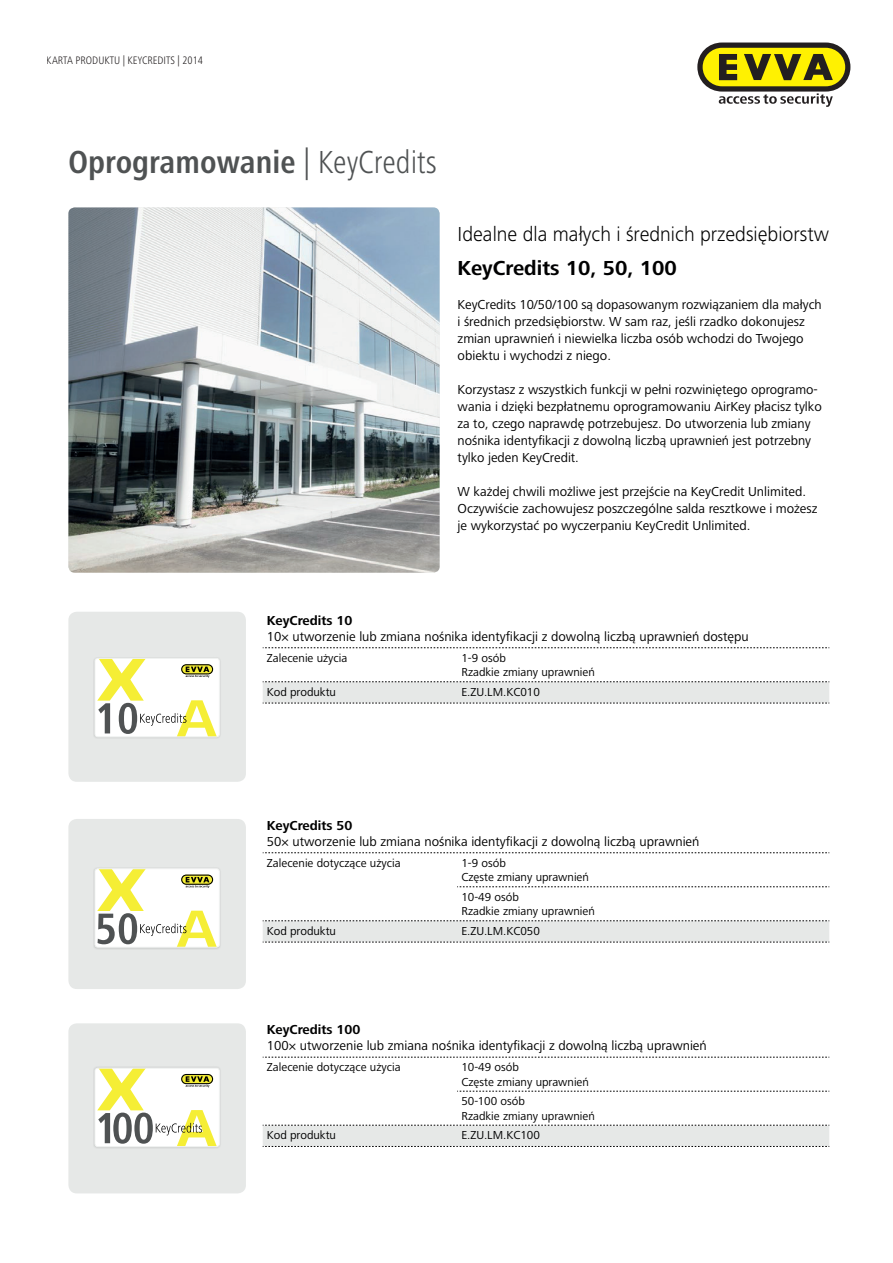
<style>
.page{position:relative;width:893px;height:1263px;background:#fff}
.page>*{position:absolute;margin:0;border:0;box-sizing:border-box;transform-origin:0 0}
.t1{font:700 condensed 33px "Frutiger Next LTCE";color:#4f5253}
.t2{font:300 21px "Frutiger Next LTCE";color:#000001}
.t3{font:700 21px "Frutiger Next LTCE";color:#000001}
.t4{font:13.5px/17px "Frutiger Next LTCE";color:#000001}
.t5{font:700 13.5px "Frutiger Next LTCE";color:#000001}
.t6{font:12px/14.4px "Frutiger Next LTCE";color:#000001}
.t7{font:300 condensed 11.25px "Frutiger Next LTCE";color:#231f20}
.s1{font-weight:300}
</style>
<div class="page">
<div style="left:68px;top:612px;width:178px;height:170px;background:#e6e8e7;border-radius:9px"></div>
<div style="left:68px;top:819px;width:178px;height:170px;background:#e6e8e7;border-radius:9px"></div>
<div style="left:68px;top:1023px;width:178px;height:170px;background:#e6e8e7;border-radius:9px"></div>
<div style="left:93px;top:656px;width:129px;height:83px;background:#000001;opacity:.2"></div>
<svg style="left:97px;top:660px;width:120px;height:75px"></svg>
<div style="left:95px;top:658px;width:124px;height:79px;border:1px solid #f1f3f2;border-radius:3px"></div>
<div style="left:93px;top:866px;width:129px;height:83px;background:#000001;opacity:.2"></div>
<svg style="left:97px;top:871px;width:120px;height:74px"></svg>
<div style="left:95px;top:869px;width:124px;height:78px;border:1px solid #f1f3f2;border-radius:3px"></div>
<div style="left:93px;top:1066px;width:129px;height:83px;background:#000001;opacity:.2"></div>
<svg style="left:97px;top:1070px;width:120px;height:75px"></svg>
<div style="left:95px;top:1068px;width:124px;height:79px;border:1px solid #f1f3f2;border-radius:3px"></div>
<img style="left:68px;top:207px;width:372px;height:366px">
<svg style="left:263px;top:1057px;width:566px;height:1px"></svg>
<svg style="left:457px;top:1091px;width:372px;height:1px"></svg>
<svg style="left:263px;top:1125px;width:566px;height:22px"></svg>
<svg style="left:263px;top:852px;width:566px;height:1px"></svg>
<svg style="left:457px;top:886px;width:372px;height:1px"></svg>
<svg style="left:263px;top:920px;width:566px;height:23px"></svg>
<svg style="left:263px;top:647px;width:566px;height:1px"></svg>
<svg style="left:263px;top:681px;width:566px;height:23px"></svg>
<svg style="left:697px;top:43px;width:153px;height:64px"></svg>
<p class="t7" style="left:47px;top:54px;width:158px">KARTA PRODUKTU | KEYCREDITS | 2014</p>
<h1 class="t1" style="left:68px;top:143px;width:370px">Oprogramowanie <span class="s1">| KeyCredits</span></h1>
<h2 class="t2" style="left:458px;top:222px;width:373px">Idealne dla małych i średnich przedsiębiorstw</h2>
<h2 class="t3" style="left:458px;top:256px;width:221px">KeyCredits 10, 50, 100</h2>
<p class="t4" style="left:458px;top:296px;width:366px">KeyCredits 10/50/100 są dopasowanym rozwiązaniem dla małych i średnich przedsiębiorstw. W sam raz, jeśli rzadko dokonujesz zmian uprawnień i niewielka liczba osób wchodzi do Twojego obiektu i wychodzi z niego.</p>
<p class="t4" style="left:458px;top:381px;width:366px">Korzystasz z wszystkich funkcji w pełni rozwiniętego oprogramo&shy;wania i dzięki bezpłatnemu oprogramowaniu AirKey płacisz tylko za to, czego naprawdę potrzebujesz. Do utworzenia lub zmiany nośnika identyfikacji z dowolną liczbą uprawnień jest potrzebny tylko jeden KeyCredit.</p>
<p class="t4" style="left:458px;top:483px;width:361px">W każdej chwili możliwe jest przejście na KeyCredit Unlimited.<br>Oczywiście zachowujesz poszczególne salda resztkowe i możesz je wykorzystać po wyczerpaniu KeyCredit Unlimited.</p>
<p class="t5" style="left:267px;top:613px;width:87px">KeyCredits 10</p>
<p class="t4" style="left:267px;top:628px;width:483px">10× utworzenie lub zmiana nośnika identyfikacji z dowolną liczbą uprawnień dostępu</p>
<p class="t6" style="left:267px;top:651px;width:82px">Zalecenie użycia</p>
<p class="t6" style="left:461px;top:651px;width:135px">1-9 osób<br>Rzadkie zmiany uprawnień</p>
<p class="t6" style="left:267px;top:685px;width:71px">Kod produktu</p>
<p class="t6" style="left:461px;top:685px;width:80px">E.ZU.LM.KC010</p>
<p class="t5" style="left:267px;top:818px;width:87px">KeyCredits 50</p>
<p class="t4" style="left:267px;top:833px;width:434px">50× utworzenie lub zmiana nośnika identyfikacji z dowolną liczbą uprawnień</p>
<p class="t6" style="left:267px;top:856px;width:135px">Zalecenie dotyczące użycia</p>
<p class="t6" style="left:461px;top:856px;width:129px">1-9 osób<br>Częste zmiany uprawnień</p>
<p class="t6" style="left:461px;top:890px;width:135px">10-49 osób<br>Rzadkie zmiany uprawnień</p>
<p class="t6" style="left:267px;top:924px;width:71px">Kod produktu</p>
<p class="t6" style="left:461px;top:924px;width:80px">E.ZU.LM.KC050</p>
<p class="t5" style="left:267px;top:1022px;width:95px">KeyCredits 100</p>
<p class="t4" style="left:267px;top:1037px;width:441px">100× utworzenie lub zmiana nośnika identyfikacji z dowolną liczbą uprawnień</p>
<p class="t6" style="left:267px;top:1060px;width:135px">Zalecenie dotyczące użycia</p>
<p class="t6" style="left:461px;top:1060px;width:129px">10-49 osób<br>Częste zmiany uprawnień</p>
<p class="t6" style="left:461px;top:1094px;width:135px">50-100 osób<br>Rzadkie zmiany uprawnień</p>
<p class="t6" style="left:267px;top:1128px;width:71px">Kod produktu</p>
<p class="t6" style="left:461px;top:1128px;width:80px">E.ZU.LM.KC100</p>
</div>
